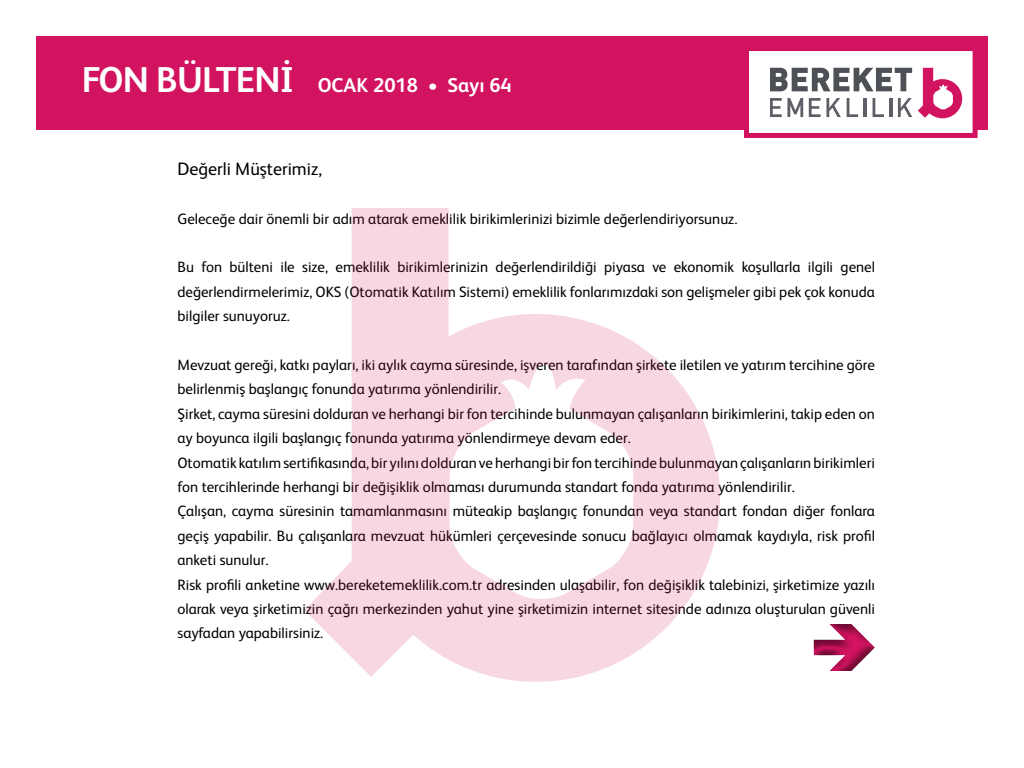
<style>
.page{position:relative;width:1024px;height:768px;background:#fff}
.page>*{position:absolute;margin:0;border:0;box-sizing:border-box;transform-origin:0 0}
.t1{font:700 20px "FS Albert";color:#fff}
.t2{font:18px "FS Albert";color:#000}
.t3{font:15px/24.4px "FS Albert";color:#000;text-align:justify}
.s1{font-size:36px}
</style>
<div class="page">
<div style="left:36px;top:36px;width:952px;height:94px;background:#d2135f"></div>
<div style="left:805px;top:617px;width:78px;height:59px;background:#000;opacity:.5"></div>
<svg style="left:744px;top:51px;width:234px;height:87px;background:#dec1ce"></svg>
<svg style="left:304px;top:208px;width:416px;height:474px"></svg>
<h1 class="t1" style="left:82px;top:72px;width:432px"><span class="s1">FON BÜLTENİ</span> OCAK 2018 • Sayı 64</h1>
<p class="t2" style="left:178px;top:157px;width:146px">Değerli Müşterimiz,</p>
<p class="t3" style="left:178px;top:205px;width:561px">Geleceğe dair önemli bir adım atarak emeklilik birikimlerinizi bizimle değerlendiriyorsunuz.</p>
<p class="t3" style="left:178px;top:254px;width:699px">Bu fon bülteni ile size, emeklilik birikimlerinizin değerlendirildiği piyasa ve ekonomik koşullarla ilgili genel değerlendirmelerimiz, OKS (Otomatik Katılım Sistemi) emeklilik fonlarımızdaki son gelişmeler gibi pek çok konuda bilgiler sunuyoruz.</p>
<p class="t3" style="left:178px;top:352px;width:699px;text-align:left">Mevzuat gereği, katkı payları, iki aylık cayma süresinde, işveren tarafından şirkete iletilen ve yatırım tercihine göre belirlenmiş başlangıç fonunda yatırıma yönlendirilir.<br>Şirket, cayma süresini dolduran ve herhangi bir fon tercihinde bulunmayan çalışanların birikimlerini, takip eden on ay boyunca ilgili başlangıç fonunda yatırıma yönlendirmeye devam eder.<br>Otomatik katılım sertifikasında, bir yılını dolduran ve herhangi bir fon tercihinde bulunmayan çalışanların birikimleri fon tercihlerinde herhangi bir değişiklik olmaması durumunda standart fonda yatırıma yönlendirilir.<br>Çalışan, cayma süresinin tamamlanmasını müteakip başlangıç fonundan veya standart fondan diğer fonlara geçiş yapabilir. Bu çalışanlara mevzuat hükümleri çerçevesinde sonucu bağlayıcı olmamak kaydıyla, risk profil anketi sunulur.<br>Risk profili anketine www.bereketemeklilik.com.tr adresinden ulaşabilir, fon değişiklik talebinizi, şirketimize yazılı olarak veya şirketimizin çağrı merkezinden yahut yine şirketimizin internet sitesinde adınıza oluşturulan güvenli sayfadan yapabilirsiniz.</p>
</div>
